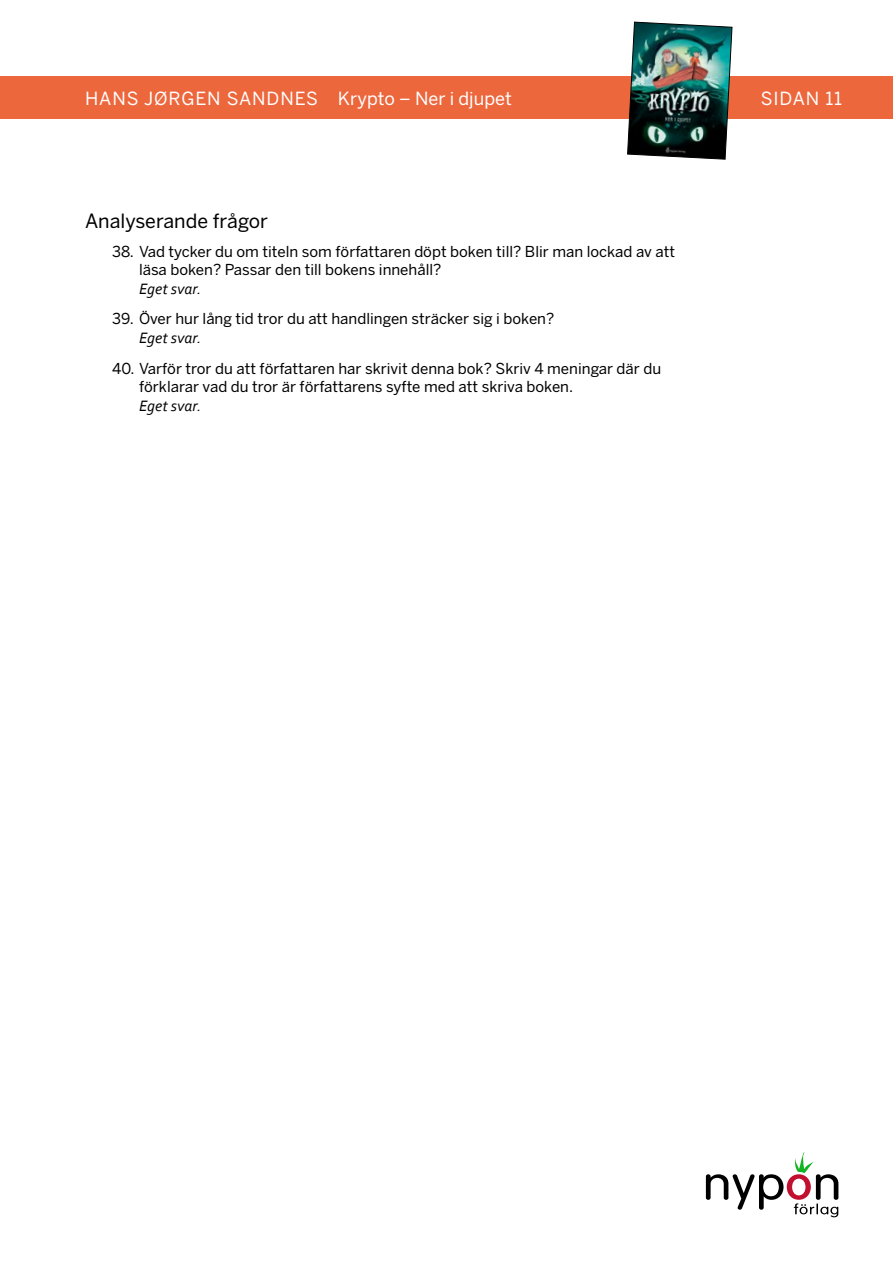
<style>
.page{position:relative;width:893px;height:1263px;background:#fff}
.page>*{position:absolute;margin:0;border:0;box-sizing:border-box;transform-origin:0 0}
.t1{font:19.5px "Benton Sans";color:#000}
.t2{font:18px "Benton Sans";letter-spacing:.04em;color:#fff}
.t3{font:italic 15.75px "Corbel";color:#000}
.t4{font:15px/18px "Benton Sans";color:#000}
</style>
<div class="page">
<div style="left:0;top:77px;width:893px;height:42px;background:#ed673d"></div>
<img style="left:627px;top:21px;width:106px;height:139px">
<svg style="left:706px;top:1152px;width:132px;height:65px"></svg>
<p class="t2" style="left:85px;top:88px;width:428px">HANS JØRGEN SANDNES Krypto – Ner i djupet</p>
<p class="t2" style="left:761px;top:88px;width:83px">SIDAN 11</p>
<h1 class="t1" style="left:85px;top:210px;width:185px">Analyserande frågor</h1>
<p class="t4" style="left:139px;top:242px;width:537px;text-indent:-27px">38. Vad tycker du om titeln som författaren döpt boken till? Blir man lockad av att läsa boken? Passar den till bokens innehåll?</p>
<p class="t3" style="left:139px;top:278px;width:64px">Eget svar.</p>
<p class="t4" style="left:112px;top:310px;width:444px">39. Över hur lång tid tror du att handlingen sträcker sig i boken?</p>
<p class="t3" style="left:139px;top:328px;width:64px">Eget svar.</p>
<p class="t4" style="left:139px;top:360px;width:524px;text-indent:-27px">40. Varför tror du att författaren har skrivit denna bok? Skriv 4 meningar där du förklarar vad du tror är författarens syfte med att skriva boken.</p>
<p class="t3" style="left:139px;top:396px;width:64px">Eget svar.</p>
</div>
